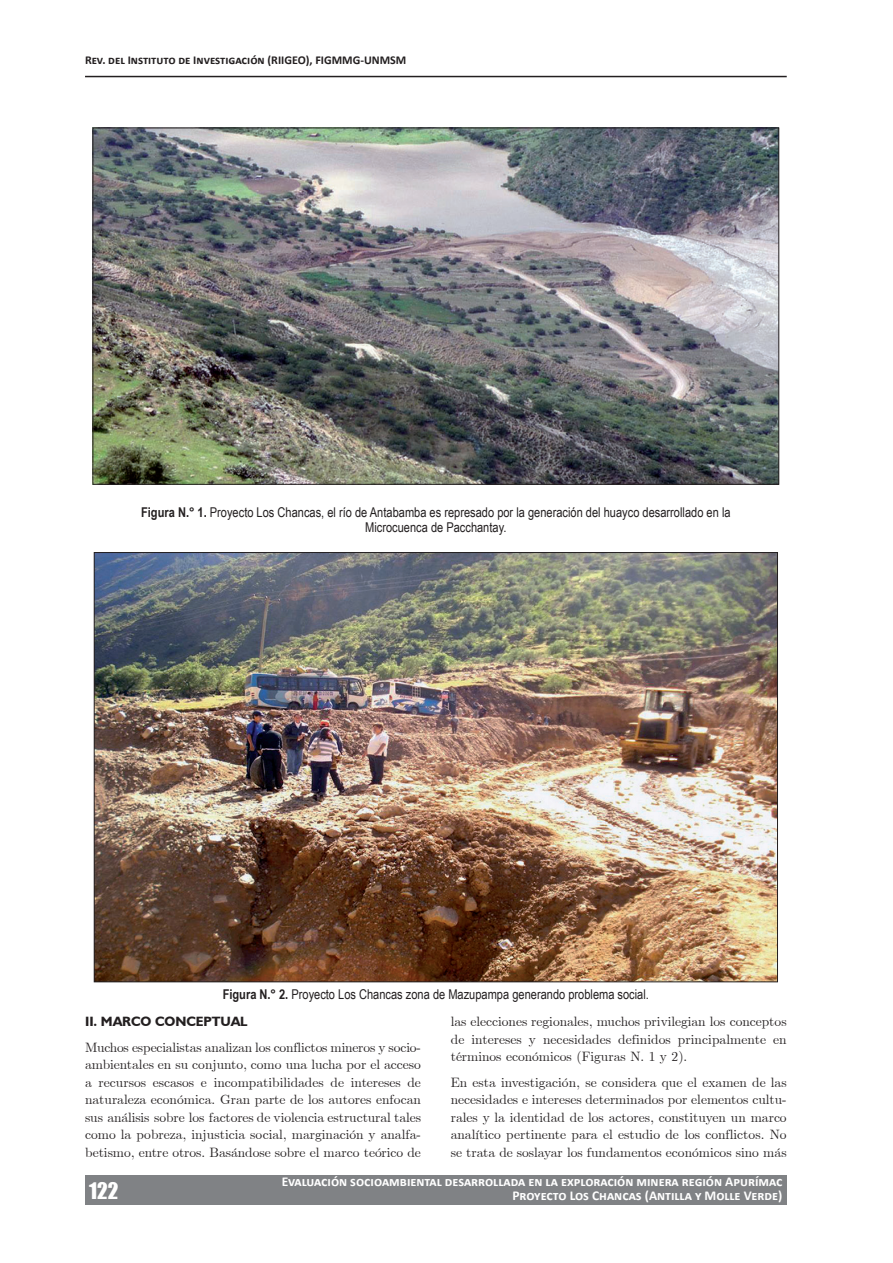
<style>
.page{position:relative;width:893px;height:1263px;background:#fff}
.page>*{position:absolute;margin:0;border:0;box-sizing:border-box;transform-origin:0 0}
.t1{font:21px "Impact";color:#fff}
.t2{font:13.5px/17.5px "Euclid";color:#231f20;text-align:justify}
.t3{font:13.5px/15.8px "Arial Narrow";color:#231f20;text-align:center}
.t4{font:700 13.5px/13.2px "Calibri";color:#fff;text-align:right}
.t5{font:700 13.5px "Humanist 521 BT";letter-spacing:-.005em;color:#231f20}
.t6{font:700 12px "Calibri";color:#231f20}
.s1{font-weight:700}
</style>
<div class="page">
<div style="left:85px;top:1175px;width:702px;height:30px;background:#808285"></div>
<hr style="left:85px;top:76px;width:702px;height:1px;background:#231f20">
<img style="left:95px;top:130px;width:682px;height:353px">
<img style="left:96px;top:554px;width:680px;height:426px">
<p class="t6" style="left:85px;top:52px;width:323px">Rev. del Instituto de Investigación (RIIGEO), FIGMMG-UNMSM</p>
<p class="t3" style="left:141px;top:504px;width:591px"><span class="s1">Figura N.° 1.</span> Proyecto Los Chancas, el río de Antabamba es represado por la generación del huayco desarrollado en la<br>Microcuenca de Pacchantay.</p>
<p class="t3" style="left:223px;top:986px;width:428px"><span class="s1">Figura N.° 2.</span> Proyecto Los Chancas zona de Mazupampa generando problema social.</p>
<p class="t5" style="left:85px;top:1013px;width:164px">II. MARCO CONCEPTUAL</p>
<p class="t2" style="left:85px;top:1038px;width:338px">Muchos especialistas analizan los conflictos mineros y socio&shy;ambientales en su conjunto, como una lucha por el acceso a recursos escasos e incompatibilidades de intereses de naturaleza económica. Gran parte de los autores enfocan sus análisis sobre los factores de violencia estructural tales como la pobreza, injusticia social, marginación y analfa&shy;betismo, entre otros. Basándose sobre el marco teórico de</p>
<p class="t2" style="left:451px;top:1013px;width:337px">las elecciones regionales, muchos privilegian los conceptos de intereses y necesidades definidos principalmente en términos económicos (Figuras N. 1 y 2).</p>
<p class="t2" style="left:451px;top:1074px;width:337px">En esta investigación, se considera que el examen de las necesidades e intereses determinados por elementos cultu&shy;rales y la identidad de los actores, constituyen un marco analítico pertinente para el estudio de los conflictos. No se trata de soslayar los fundamentos económicos sino más</p>
<h1 class="t1" style="left:89px;top:1174px;width:31px">122</h1>
<p class="t4" style="left:282px;top:1175px;width:502px">Evaluación socioambiental desarrollada en la exploración minera región Apurímac<br>Proyecto Los Chancas (Antilla y Molle Verde)</p>
</div>
